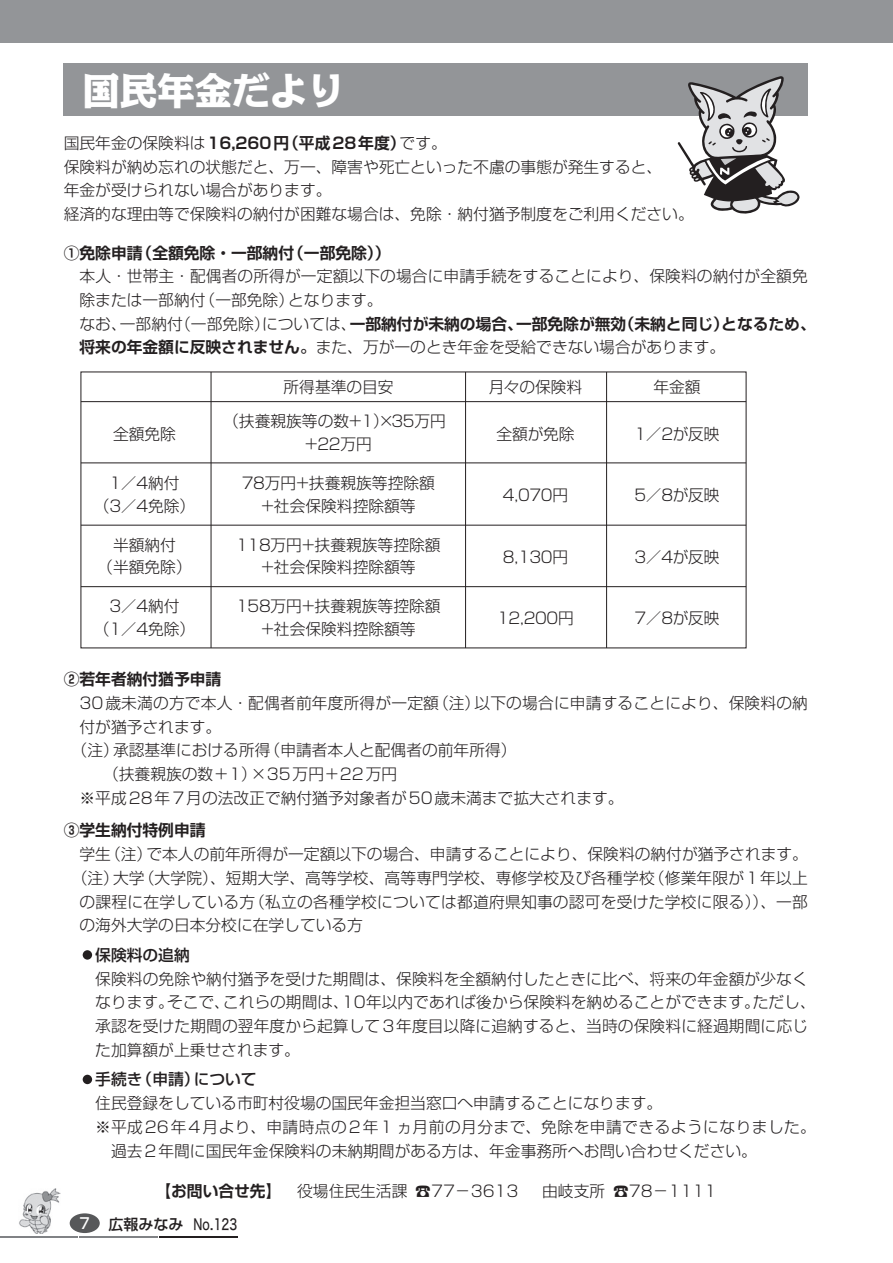
<style>
.page{position:relative;width:893px;height:1263px;background:#fff}
.page>*{position:absolute;margin:0;border:0;box-sizing:border-box;transform-origin:0 0}
.t1{font:800 37.5px "Kakumin Pro";color:#fff}
.t2{font:300 15.75px/23.7px "Shin Go Pr 6 N";color:#231f20;text-align:center}
.t3{font:700 15.75px "Shin Go Pr 6 N De";color:#231f20}
.t4{font:500 15.75px "Shin Go Pr 6 N";color:#231f20}
.t5{font:15px "Hira Kaku Std W5";color:#231f20;scale:.75 1}
.s1{font-family:"Shin Go Pr 6 N";font-weight:300}
.s2{font-family:"Shin Go Pr 6 N De";font-weight:700}
.s3{font-family:"Osaka";font-weight:400}
.s4{font-family:"Shin Go Pr 6 N";font-weight:500;color:#fff}
.s5{font-family:"Shin Go Pr 6 N";font-weight:500}
</style>
<div class="page">
<div style="left:0;top:0;width:893px;height:43px;background:#939598"></div>
<div style="left:70px;top:1213px;width:30px;height:20px;background:#57585a;border-radius:50%"></div>
<hr style="left:0;top:1236px;width:78px;height:1px;background:#808285">
<hr style="left:80px;top:1236px;width:78px;height:1px;background:#808285">
<hr style="left:159px;top:1236px;width:78px;height:1px;background:#231f20">
<img style="left:19px;top:1188px;width:42px;height:45px">
<div style="left:64px;top:64px;width:744px;height:52px;background:#939598"></div>
<svg style="left:678px;top:76px;width:122px;height:138px"></svg>
<hr style="left:81px;top:463px;width:665px;height:1px;background:#231f20">
<hr style="left:81px;top:401px;width:665px;height:1px;background:#231f20">
<hr style="left:81px;top:525px;width:665px;height:1px;background:#231f20">
<hr style="left:81px;top:586px;width:665px;height:1px;background:#231f20">
<hr style="left:211px;top:372px;width:1px;height:276px;background:#231f20">
<hr style="left:465px;top:372px;width:1px;height:276px;background:#231f20">
<hr style="left:606px;top:372px;width:1px;height:276px;background:#231f20">
<div style="left:78px;top:946px;width:19px;height:18px;border:4px solid #fff;border-radius:50%"></div>
<div style="left:78px;top:1070px;width:19px;height:19px;border:4px solid #fff;border-radius:50%"></div>
<h1 class="t1" style="left:82px;top:61px;width:264px">国民年金だより</h1>
<p class="t3" style="left:64px;top:130px;width:385px"><span class="s1">国民年金の保険料は</span>16,260円（平成28年度）<span class="s1">です。</span></p>
<p class="t2" style="left:64px;top:153px;width:631px;text-align:left">保険料が納め忘れの状態だと、万一、障害や死亡といった不慮の事態が発生すると、<br>年金が受けられない場合があります。<br>経済的な理由等で保険料の納付が困難な場合は、免除・納付猶予制度をご利用ください。</p>
<p class="t3" style="left:64px;top:240px;width:328px">①免除申請（全額免除・一部納付（一部免除））</p>
<p class="t2" style="left:80px;top:263px;width:730px;text-align:left">本人・世帯主・配偶者の所得が一定額以下の場合に申請手続をすることにより、保険料の納付が全額免除または一部納付（一部免除）となります。</p>
<p class="t3" style="left:80px;top:311px;width:738px"><span class="s1">なお、一部納付（一部免除）については、</span>一部納付が未納の場合、一部免除が無効（未納と同じ）となるため、</p>
<p class="t2" style="left:80px;top:334px;width:647px"><span class="s2">将来の年金額に反映されません。</span>また、万が一のとき年金を受給できない場合があります。</p>
<p class="t2" style="left:113px;top:420px;width:64px">全額免除</p>
<p class="t2" style="left:94px;top:470px;width:103px;line-height:22.5px">１／４納付<br>（３／４免除）</p>
<p class="t2" style="left:97px;top:532px;width:96px;line-height:22.5px">半額納付<br>（半額免除）</p>
<p class="t2" style="left:94px;top:593px;width:103px;line-height:22.5px">３／４納付<br>（１／４免除）</p>
<p class="t2" style="left:223px;top:368px;width:224px;line-height:34.5px">所得基準の目安<br>（扶養親族等の数＋１）×３５万円</p>
<p class="t2" style="left:304px;top:431px;width:70px">＋２２万円</p>
<p class="t2" style="left:240px;top:470px;width:196px;line-height:22.5px">７８万円＋扶養親族等控除額＋社会保険料控除額等</p>
<p class="t2" style="left:234px;top:532px;width:208px;line-height:22.5px">１１８万円＋扶養親族等控除額＋社会保険料控除額等</p>
<p class="t2" style="left:234px;top:593px;width:208px;line-height:22.5px">１５８万円＋扶養親族等控除額＋社会保険料控除額等</p>
<p class="t2" style="left:489px;top:374px;width:95px">月々の保険料</p>
<p class="t2" style="left:496px;top:420px;width:80px">全額が免除</p>
<p class="t2" style="left:501px;top:482px;width:69px">４，０７０円</p>
<p class="t2" style="left:501px;top:543px;width:69px">８，１３０円</p>
<p class="t2" style="left:495px;top:605px;width:80px">１２，２００円</p>
<p class="t2" style="left:653px;top:374px;width:49px">年金額</p>
<p class="t2" style="left:632px;top:420px;width:89px">１／２が反映</p>
<p class="t2" style="left:632px;top:482px;width:89px">５／８が反映</p>
<p class="t2" style="left:632px;top:543px;width:89px">３／４が反映</p>
<p class="t2" style="left:632px;top:605px;width:89px">７／８が反映</p>
<p class="t3" style="left:64px;top:666px;width:159px">②若年者納付猶予申請</p>
<p class="t2" style="left:80px;top:690px;width:730px">30歳未満の方で本人・配偶者前年度所得が一定額（注）以下の場合に申請することにより、保険料の納</p>
<p class="t2" style="left:80px;top:713px;width:143px">付が猶予されます。</p>
<p class="t2" style="left:72px;top:737px;width:446px">（注）承認基準における所得（申請者本人と配偶者の前年所得）</p>
<p class="t2" style="left:80px;top:761px;width:319px">　　（扶養親族の数＋1）×35万円＋22万円</p>
<p class="t2" style="left:80px;top:784px;width:546px">※平成28年7月の法改正で納付猶予対象者が50歳未満まで拡大されます。</p>
<p class="t3" style="left:64px;top:817px;width:143px">③学生納付特例申請</p>
<p class="t2" style="left:80px;top:841px;width:730px">学生（注）で本人の前年所得が一定額以下の場合、申請することにより、保険料の納付が猶予されます。</p>
<p class="t2" style="left:72px;top:865px;width:738px">（注）大学（大学院）、短期大学、高等学校、高等専門学校、専修学校及び各種学校（修業年限が1年以上</p>
<p class="t2" style="left:80px;top:888px;width:730px">の課程に在学している方（私立の各種学校については都道府県知事の認可を受けた学校に限る））、一部</p>
<p class="t2" style="left:80px;top:912px;width:285px">の海外大学の日本分校に在学している方</p>
<p class="t4" style="left:80px;top:942px;width:112px">●保険料の追納</p>
<p class="t2" style="left:95px;top:965px;width:722px;text-align:left">保険料の免除や納付猶予を受けた期間は、保険料を全額納付したときに比べ、将来の年金額が少なくなります。そこで、これらの期間は、10年以内であれば後から保険料を納めることができます。ただし、承認を受けた期間の翌年度から起算して3年度目以降に追納すると、当時の保険料に経過期間に応じた加算額が上乗せされます。</p>
<p class="t4" style="left:80px;top:1066px;width:179px">●手続き（申請）について</p>
<p class="t2" style="left:95px;top:1090px;width:722px;text-align:left">住民登録をしている市町村役場の国民年金担当窓口へ申請することになります。<br>※平成26年4月より、申請時点の2年1 ヵ月前の月分まで、免除を申請できるようになりました。　過去2年間に国民年金保険料の未納期間がある方は、年金事務所へお問い合わせください。</p>
<p class="t2" style="left:155px;top:1177px;width:365px"><span class="s2">【お問い合せ先】</span> 役場住民生活課 <span class="s3">☎</span>77－3613</p>
<p class="t2" style="left:542px;top:1177px;width:176px">由岐支所 <span class="s3">☎</span>78－1111</p>
<p class="t5" style="left:80px;top:1212px;width:212px"><span class="s4">7</span> <span class="s5">広報みなみ</span> No.123</p>
</div>
